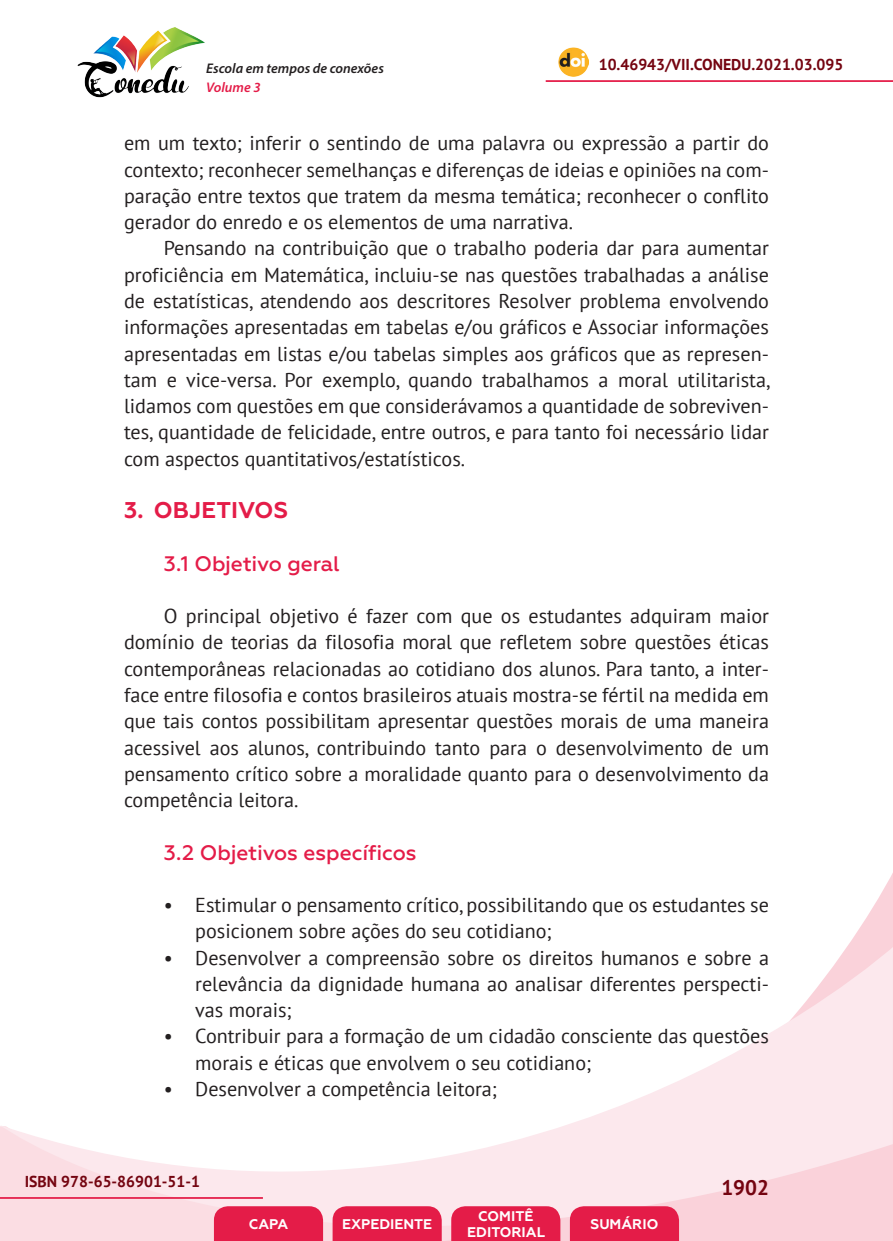
<style>
.page{position:relative;width:893px;height:1241px;background:#fff}
.page>*{position:absolute;margin:0;border:0;box-sizing:border-box;transform-origin:0 0}
._9_SUBTÍTULO_1{font:700 22.75px "Geometria";letter-spacing:.01em;color:#e41c48}
._10_SUBTÍTULO_2{font:500 21px "Geometria";letter-spacing:-.01em;color:#e41c48}
.t1{font:700 21px "PT Sans";color:#740410}
._8_CORPO{font:20.12px/26.2px "PT Sans";color:#231f20;text-align:justify}
.t2{font:700 15.75px "PT Sans";color:#740410}
.t3{font:700 14px/16.8px "Geometria";color:#fff;text-align:center}
.t4{font:italic 600 14px "Myriad Pro";color:#231f20}
.t5{font:italic 600 14px "Myriad Pro";color:#e41c48}
</style>
<div class="page">
<svg style="left:848px;top:873px;width:45px;height:73px"></svg>
<svg style="left:0;top:946px;width:893px;height:294px"></svg>
<hr style="left:0;top:1196px;width:263px;height:2px;background:#e41c48">
<hr style="left:546px;top:80px;width:347px;height:2px;background:#e41c48">
<img style="left:559px;top:47px;width:30px;height:30px">
<img style="left:77px;top:27px;width:128px;height:71px">
<svg style="left:214px;top:1205px;width:109px;height:35px;background:#e52751"></svg>
<svg style="left:333px;top:1205px;width:109px;height:35px;background:#e52751"></svg>
<svg style="left:451px;top:1205px;width:109px;height:35px;background:#e52751"></svg>
<svg style="left:570px;top:1205px;width:109px;height:35px;background:#e52650"></svg>
<p class="t4" style="left:206px;top:59px;width:179px">Escola em tempos de conexões</p>
<p class="t2" style="left:599px;top:54px;width:246px">10.46943/VII.CONEDU.2021.03.095</p>
<p class="t5" style="left:206px;top:78px;width:56px">Volume 3</p>
<p class="_8_CORPO" style="left:124px;top:130px;width:646px">em um texto; inferir o sentindo de uma palavra ou expressão a partir do contexto; reconhecer semelhanças e diferenças de ideias e opiniões na com&shy;paração entre textos que tratem da mesma temática; reconhecer o conflito gerador do enredo e os elementos de uma narrativa.</p>
<p class="_8_CORPO" style="left:124px;top:235px;width:648px;text-indent:40px">Pensando na contribuição que o trabalho poderia dar para aumentar proficiência em Matemática, incluiu-se nas questões trabalhadas a análise de estatísticas, atendendo aos descritores Resolver problema envolvendo informações apresentadas em tabelas e/ou gráficos e Associar informações apresentadas em listas e/ou tabelas simples aos gráficos que as represen&shy;tam e vice-versa. Por exemplo, quando trabalhamos a moral utilitarista, lidamos com questões em que considerávamos a quantidade de sobreviven&shy;tes, quantidade de felicidade, entre outros, e para tanto foi necessário lidar com aspectos quantitativos/estatísticos.</p>
<p class="_9_SUBTÍTULO_1" style="left:124px;top:496px;width:166px">3. OBJETIVOS</p>
<p class="_10_SUBTÍTULO_2" style="left:164px;top:551px;width:177px">3.1 Objetivo geral</p>
<p class="_8_CORPO" style="left:124px;top:602px;width:646px;text-indent:40px">O principal objetivo é fazer com que os estudantes adquiram maior domínio de teorias da filosofia moral que refletem sobre questões éticas contemporâneas relacionadas ao cotidiano dos alunos. Para tanto, a inter&shy;face entre filosofia e contos brasileiros atuais mostra-se fértil na medida em que tais contos possibilitam apresentar questões morais de uma maneira acessivel aos alunos, contribuindo tanto para o desenvolvimento de um pensamento crítico sobre a moralidade quanto para o desenvolvimento da competência leitora.</p>
<p class="_10_SUBTÍTULO_2" style="left:164px;top:839px;width:254px">3.2 Objetivos específicos</p>
<p class="_8_CORPO" style="left:195px;top:891px;width:575px;text-indent:-32px">• Estimular o pensamento crítico, possibilitando que os estudantes se posicionem sobre ações do seu cotidiano;</p>
<p class="_8_CORPO" style="left:195px;top:943px;width:575px;text-indent:-32px">• Desenvolver a compreensão sobre os direitos humanos e sobre a relevância da dignidade humana ao analisar diferentes perspecti&shy;vas morais;</p>
<p class="_8_CORPO" style="left:195px;top:1022px;width:575px;text-indent:-32px">• Contribuir para a formação de um cidadão consciente das questões morais e éticas que envolvem o seu cotidiano;</p>
<p class="_8_CORPO" style="left:164px;top:1075px;width:335px">• Desenvolver a competência leitora;</p>
<p class="t2" style="left:25px;top:1170px;width:177px">ISBN 978-65-86901-51-1</p>
<p class="t3" style="left:249px;top:1215px;width:41px">CAPA</p>
<p class="t3" style="left:342px;top:1215px;width:92px">EXPEDIENTE</p>
<p class="t3" style="left:467px;top:1207px;width:79px">COMITÊ<br>EDITORIAL</p>
<p class="t3" style="left:590px;top:1215px;width:69px">SUMÁRIO</p>
<p class="t1" style="left:721px;top:1173px;width:49px">1902</p>
</div>
